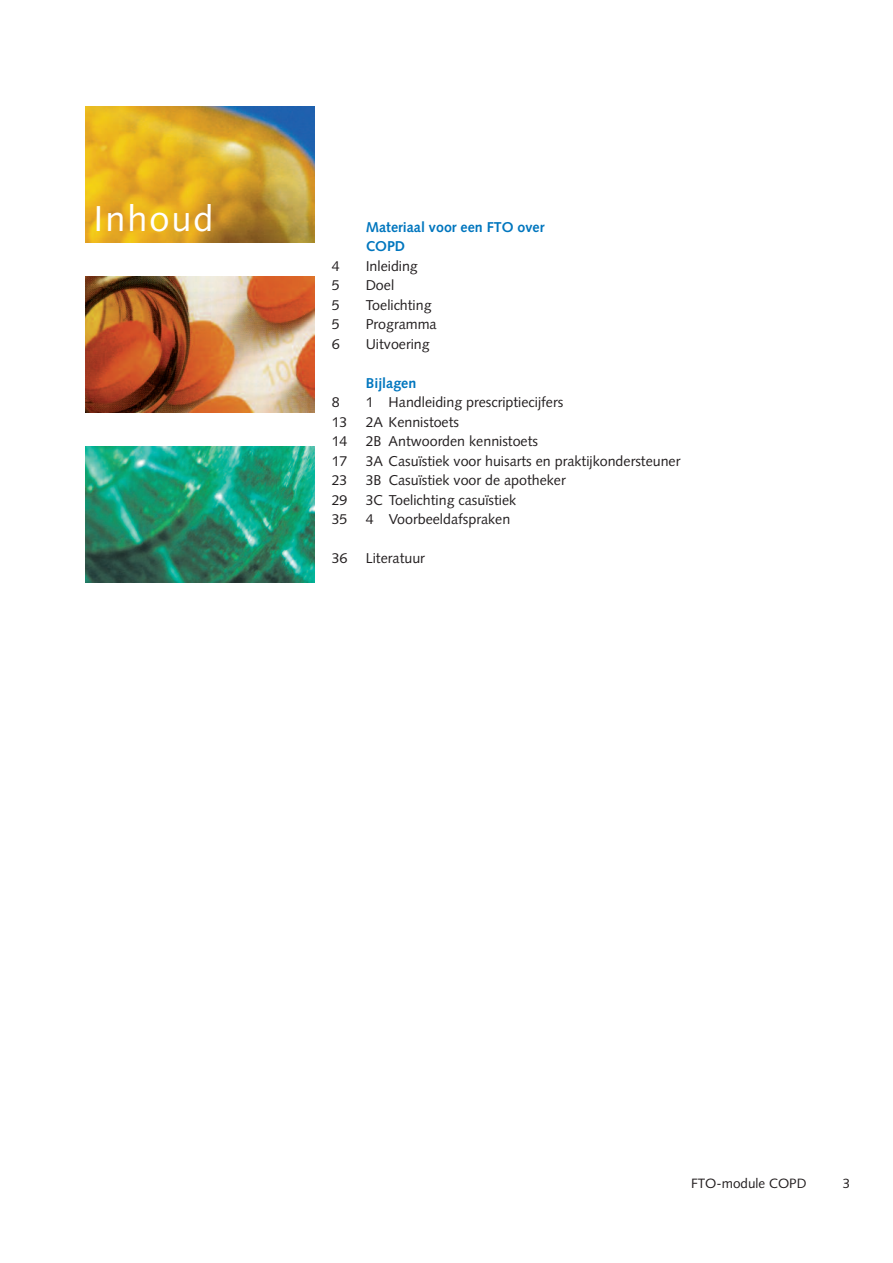
<style>
.page{position:relative;width:893px;height:1263px;background:#fff}
.page>*{position:absolute;margin:0;border:0;box-sizing:border-box;transform-origin:0 0}
.t1{font:36px "Syntax";letter-spacing:.055em;color:#fff}
.t2{font:14.25px/19.5px "Syntax";color:#231f20}
.t3{font:700 14.25px/19.5px "Syntax";color:#0076be}
.t4{font:13.5px "Syntax";color:#231f20}
</style>
<div class="page">
<img style="left:85px;top:106px;width:230px;height:136px">
<img style="left:85px;top:276px;width:230px;height:136px">
<img style="left:85px;top:446px;width:230px;height:137px">
<h1 class="t1" style="left:94px;top:204px;width:121px">Inhoud</h1>
<p class="t2" style="left:332px;top:257px;width:9px;text-align:justify">4<br>5<br>5<br>5<br>6</p>
<p class="t2" style="left:332px;top:394px;width:17px">8<br>13<br>14<br>17<br>23<br>29<br>35</p>
<p class="t2" style="left:332px;top:550px;width:17px">36</p>
<p class="t3" style="left:366px;top:218px;width:180px">Materiaal voor een FTO over<br>COPD</p>
<p class="t2" style="left:366px;top:257px;width:73px">Inleiding<br>Doel<br>Toelichting<br>Programma<br>Uitvoering</p>
<p class="t3" style="left:366px;top:374px;width:52px">Bijlagen</p>
<p class="t2" style="left:366px;top:394px;width:316px">1 Handleiding prescriptiecijfers<br>2A Kennistoets<br>2B Antwoorden kennistoets<br>3A Casuïstiek voor huisarts en praktijkondersteuner<br>3B Casuïstiek voor de apotheker<br>3C Toelichting casuïstiek<br>4 Voorbeeldafspraken</p>
<p class="t2" style="left:366px;top:550px;width:61px">Literatuur</p>
<p class="t4" style="left:691px;top:1178px;width:117px">FTO-module COPD</p>
<p class="t4" style="left:843px;top:1178px;width:9px">3</p>
</div>
